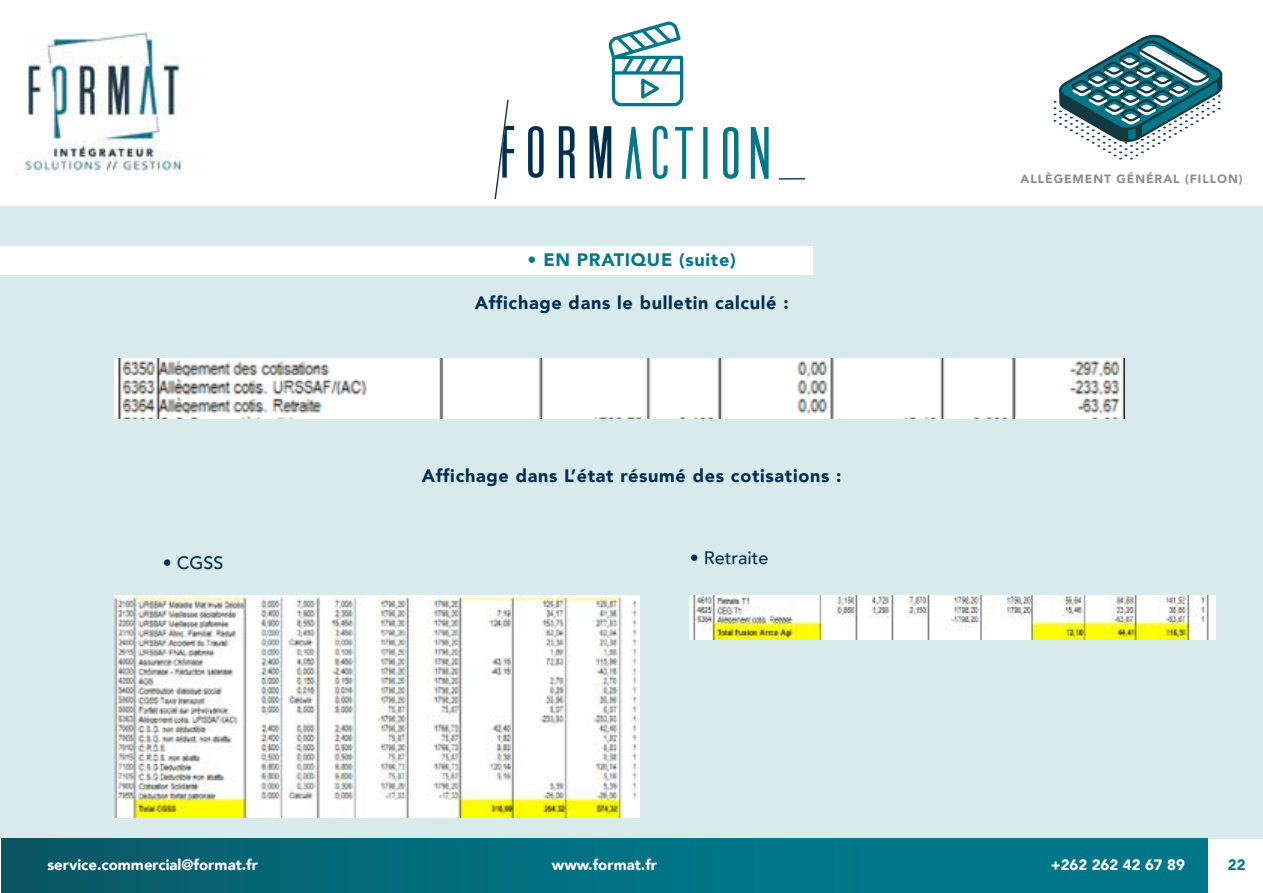
<style>
.page{position:relative;width:1263px;height:893px;background:#fff}
.page>*{position:absolute;margin:0;border:0;box-sizing:border-box;transform-origin:0 0}
.t1{font:900 18px "Avenir";letter-spacing:.04em;color:#002f51}
.t2{font:900 18px "Avenir";letter-spacing:.04em;color:#00788a}
.t3{font:500 18px "Avenir";color:#002f51}
.t4{font:900 15px "Avenir";color:#fff}
.t5{font:900 15px "Avenir";color:#00788a}
.t6{font:900 12px "Avenir";letter-spacing:.08em;color:#8e8d89}
</style>
<div class="page">
<div style="left:0;top:207px;width:1263px;height:632px;background:#d9eaed"></div>
<img style="left:15px;top:32px;width:167px;height:144px">
<svg style="left:590px;top:126px;width:21px;height:52px"></svg>
<svg style="left:559px;top:126px;width:16px;height:52px"></svg>
<hr style="left:779px;top:178px;width:26px;height:2px;background:#002f51">
<svg style="left:494px;top:100px;width:20px;height:99px"></svg>
<svg style="left:528px;top:126px;width:16px;height:52px"></svg>
<svg style="left:703px;top:127px;width:4px;height:52px"></svg>
<svg style="left:751px;top:127px;width:18px;height:52px"></svg>
<svg style="left:625px;top:127px;width:16px;height:52px"></svg>
<svg style="left:723px;top:127px;width:15px;height:52px"></svg>
<svg style="left:653px;top:126px;width:15px;height:53px"></svg>
<svg style="left:675px;top:127px;width:18px;height:52px"></svg>
<svg style="left:608px;top:22px;width:75px;height:84px"></svg>
<div style="left:0;top:246px;width:812px;height:29px;background:#fff"></div>
<svg style="left:1053px;top:34px;width:170px;height:126px"></svg>
<div style="left:1px;top:839px;width:1207px;height:54px;background:linear-gradient(to right,#095d6b,#007f92)"></div>
<img style="left:115px;top:358px;width:1009px;height:60px">
<img style="left:115px;top:596px;width:525px;height:221px">
<img style="left:690px;top:596px;width:525px;height:43px">
<p class="t2" style="left:528px;top:244px;width:210px">• EN PRATIQUE (suite)</p>
<p class="t1" style="left:475px;top:287px;width:315px">Affichage dans le bulletin calculé :</p>
<p class="t1" style="left:422px;top:460px;width:421px">Affichage dans L’état résumé des cotisations :</p>
<p class="t3" style="left:163px;top:547px;width:62px">• CGSS</p>
<p class="t3" style="left:690px;top:542px;width:80px">• Retraite</p>
<p class="t6" style="left:1020px;top:169px;width:224px">ALLÈGEMENT GÉNÉRAL (FILLON)</p>
<p class="t4" style="left:47px;top:852px;width:212px">service.commercial@format.fr</p>
<p class="t4" style="left:552px;top:852px;width:107px">www.format.fr</p>
<p class="t4" style="left:1051px;top:852px;width:136px">+262 262 42 67 89</p>
<p class="t5" style="left:1228px;top:852px;width:19px">22</p>
</div>
